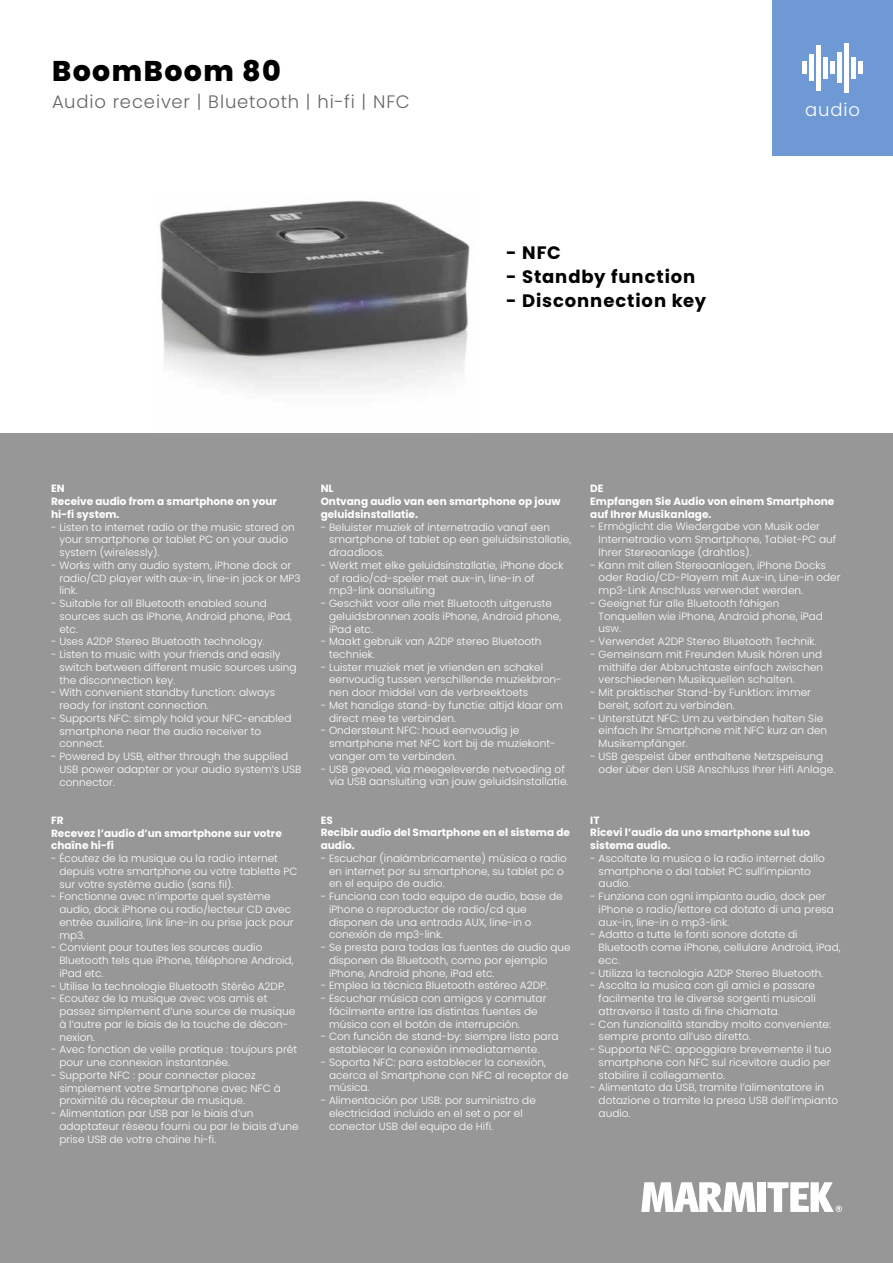
<style>
.page{position:relative;width:893px;height:1263px;background:#fff}
.page>*{position:absolute;margin:0;border:0;box-sizing:border-box;transform-origin:0 0}
.t1{font:800 28.5px "Poppins";letter-spacing:.05em;color:#000}
.t2{font:700 18px "Poppins";letter-spacing:.05em;color:#000}
.t3{font:300 18px "Poppins";letter-spacing:.05em;color:#666}
.t4{font:300 18px "Poppins";letter-spacing:.05em;color:#fff}
.t5{font:300 10.5px/12.8px "Poppins";color:#fff}
.t6{font:700 10.5px/12.8px "Poppins";color:#fff}
</style>
<div class="page">
<img style="left:153px;top:200px;width:324px;height:234px">
<div style="left:0;top:434px;width:893px;height:829px;background:#979797"></div>
<svg style="left:641px;top:1182px;width:115px;height:30px"></svg>
<div style="left:757px;top:1182px;width:9px;height:30px;background:#fff"></div>
<svg style="left:767px;top:1182px;width:75px;height:30px"></svg>
<div style="left:772px;top:0;width:121px;height:156px;background:#6e99d4"></div>
<div style="left:816px;top:45px;width:5px;height:45px;background:#fff"></div>
<div style="left:844px;top:43px;width:5px;height:50px;background:#fff"></div>
<hr style="left:809px;top:55px;width:4px;height:26px;background:#fff">
<div style="left:823px;top:57px;width:5px;height:21px;background:#fff"></div>
<hr style="left:802px;top:62px;width:4px;height:12px;background:#fff">
<div style="left:830px;top:62px;width:5px;height:12px;background:#fff"></div>
<div style="left:837px;top:52px;width:5px;height:31px;background:#fff"></div>
<hr style="left:852px;top:57px;width:4px;height:21px;background:#fff">
<hr style="left:859px;top:62px;width:4px;height:12px;background:#fff">
<h1 class="t1" style="left:52px;top:54px;width:230px">BoomBoom 80</h1>
<h2 class="t3" style="left:52px;top:91px;width:359px">Audio receiver | Bluetooth | hi-fi | NFC</h2>
<h2 class="t2" style="left:506px;top:242px;width:56px">- NFC</h2>
<h2 class="t2" style="left:506px;top:266px;width:191px">- Standby function</h2>
<h2 class="t2" style="left:506px;top:290px;width:202px">- Disconnection key</h2>
<h2 class="t4" style="left:805px;top:99px;width:56px">audio</h2>
<p class="t6" style="left:51px;top:482px;width:227px">EN<br>Receive audio from a smartphone on your hi-fi system.</p>
<p class="t5" style="left:59px;top:521px;width:237px;text-indent:-8px">- Listen to internet radio or the music stored on your smartphone or tablet PC on your audio system (wirelessly).</p>
<p class="t5" style="left:59px;top:559px;width:243px;text-indent:-8px">- Works with any audio system, iPhone dock or radio/CD player with aux-in, line-in jack or MP3 link.</p>
<p class="t5" style="left:59px;top:597px;width:234px;text-indent:-8px">- Suitable for all Bluetooth enabled sound sources such as iPhone, Android phone, iPad, etc.</p>
<p class="t5" style="left:51px;top:635px;width:215px">- Uses A2DP Stereo Bluetooth technology.</p>
<p class="t5" style="left:59px;top:648px;width:239px;text-indent:-8px">- Listen to music with your friends and easily switch between different music sources using the disconnection key.</p>
<p class="t5" style="left:59px;top:686px;width:217px;text-indent:-8px">- With convenient standby function: always ready for instant connection.</p>
<p class="t5" style="left:59px;top:712px;width:234px;text-indent:-8px">- Supports NFC: simply hold your NFC-enabled smartphone near the audio receiver to connect.</p>
<p class="t5" style="left:59px;top:750px;width:243px;text-indent:-8px">- Powered by USB, either through the supplied<br>USB power adapter or your audio system’s USB connector.</p>
<p class="t6" style="left:51px;top:814px;width:232px">FR<br>Recevez l’audio d’un smartphone sur votre chaîne hi-fi</p>
<p class="t5" style="left:59px;top:852px;width:240px;text-indent:-8px">- Écoutez de la musique ou la radio internet depuis votre smartphone ou votre tablette PC sur votre système audio (sans fil).</p>
<p class="t5" style="left:59px;top:890px;width:236px;text-indent:-8px">- Fonctionne avec n’importe quel système audio, dock iPhone ou radio/lecteur CD avec entrée auxiliaire, link line-in ou prise jack pour mp3.</p>
<p class="t5" style="left:59px;top:941px;width:236px;text-indent:-8px">- Convient pour toutes les sources audio<br>Bluetooth tels que iPhone, téléphone Android, iPad etc.</p>
<p class="t5" style="left:51px;top:979px;width:236px">- Utilise la technologie Bluetooth Stéréo A2DP.</p>
<p class="t5" style="left:59px;top:992px;width:238px;text-indent:-8px">- Ecoutez de la musique avec vos amis et passez simplement d’une source de musique à l’autre par le biais de la touche de décon&shy;nexion.</p>
<p class="t5" style="left:59px;top:1043px;width:239px;text-indent:-8px">- Avec fonction de veille pratique : toujours prêt pour une connexion instantanée.</p>
<p class="t5" style="left:59px;top:1069px;width:223px;text-indent:-8px">- Supporte NFC : pour connecter placez simplement votre Smartphone avec NFC à proximité du récepteur de musique.</p>
<p class="t5" style="left:59px;top:1107px;width:241px;text-indent:-8px">- Alimentation par USB par le biais d’un adaptateur réseau fourni ou par le biais d’une prise USB de votre chaîne hi-fi.</p>
<p class="t6" style="left:321px;top:482px;width:241px">NL<br>Ontvang audio van een smartphone op jouw geluidsinstallatie.</p>
<p class="t5" style="left:329px;top:520px;width:244px;text-indent:-8px">- Beluister muziek of internetradio vanaf een smartphone of tablet op een geluidsinstallatie, draadloos.</p>
<p class="t5" style="left:329px;top:559px;width:236px;text-indent:-8px">- Werkt met elke geluidsinstallatie, iPhone dock of radio/cd-speler met aux-in, line-in of mp3-link aansluiting</p>
<p class="t5" style="left:329px;top:597px;width:234px;text-indent:-8px">- Geschikt voor alle met Bluetooth uitgeruste geluidsbronnen zoals iPhone, Android phone, iPad etc.</p>
<p class="t5" style="left:329px;top:635px;width:214px;text-indent:-8px">- Maakt gebruik van A2DP stereo Bluetooth techniek.</p>
<p class="t5" style="left:329px;top:661px;width:234px;text-indent:-8px">- Luister muziek met je vrienden en schakel eenvoudig tussen verschillende muziekbron&shy;nen door middel van de verbreektoets</p>
<p class="t5" style="left:329px;top:699px;width:235px;text-indent:-8px">- Met handige stand-by functie: altijd klaar om direct mee te verbinden.</p>
<p class="t5" style="left:329px;top:724px;width:228px;text-indent:-8px">- Ondersteunt NFC: houd eenvoudig je smartphone met NFC kort bij de muziekont&shy;vanger om te verbinden.</p>
<p class="t5" style="left:329px;top:763px;width:241px;text-indent:-8px">- USB gevoed, via meegeleverde netvoeding of via USB aansluiting van jouw geluidsinstallatie.</p>
<p class="t6" style="left:321px;top:814px;width:251px">ES<br>Recibir audio del Smartphone en el sistema de audio.</p>
<p class="t5" style="left:329px;top:852px;width:239px;text-indent:-8px">- Escuchar (inalámbricamente) música o radio en internet por su smartphone, su tablet pc o en el equipo de audio.</p>
<p class="t5" style="left:329px;top:890px;width:235px;text-indent:-8px">- Funciona con todo equipo de audio, base de iPhone o reproductor de radio/cd que disponen de una entrada AUX, line-in o conexión de mp3-link.</p>
<p class="t5" style="left:329px;top:941px;width:243px;text-indent:-8px">- Se presta para todas las fuentes de audio que disponen de Bluetooth, como por ejemplo iPhone, Android phone, iPad etc.</p>
<p class="t5" style="left:321px;top:979px;width:229px">- Emplea la técnica Bluetooth estéreo A2DP.</p>
<p class="t5" style="left:329px;top:992px;width:219px;text-indent:-8px">- Escuchar música con amigos y conmutar fácilmente entre las distintas fuentes de música con el botón de interrupción.</p>
<p class="t5" style="left:329px;top:1030px;width:231px;text-indent:-8px">- Con función de stand-by: siempre listo para establecer la conexión inmediatamente.</p>
<p class="t5" style="left:329px;top:1056px;width:241px;text-indent:-8px">- Soporta NFC: para establecer la conexión, acerca el Smartphone con NFC al receptor de música.</p>
<p class="t5" style="left:329px;top:1094px;width:208px;text-indent:-8px">- Alimentación por USB: por suministro de electricidad incluido en el set o por el conector USB del equipo de Hifi.</p>
<p class="t6" style="left:590px;top:482px;width:245px">DE<br>Empfangen Sie Audio von einem Smartphone auf Ihrer Musikanlage.</p>
<p class="t5" style="left:599px;top:520px;width:239px;text-indent:-8px">- Ermöglicht die Wiedergabe von Musik oder<br>Internetradio vom Smartphone, Tablet-PC auf<br>Ihrer Stereoanlage (drahtlos).</p>
<p class="t5" style="left:599px;top:559px;width:243px;text-indent:-8px">- Kann mit allen Stereoanlagen, iPhone Docks oder Radio/CD-Playern mit Aux-in, Line-in oder mp3-Link Anschluss verwendet werden.</p>
<p class="t5" style="left:599px;top:597px;width:226px;text-indent:-8px">- Geeignet für alle Bluetooth fähigen<br>Tonquellen wie iPhone, Android phone, iPad usw.</p>
<p class="t5" style="left:590px;top:635px;width:228px">- Verwendet A2DP Stereo Bluetooth Technik.</p>
<p class="t5" style="left:599px;top:648px;width:226px;text-align:justify;text-indent:-8px">- Gemeinsam mit Freunden Musik hören und mithilfe der Abbruchtaste einfach zwischen verschiedenen Musikquellen schalten.</p>
<p class="t5" style="left:599px;top:686px;width:214px;text-indent:-8px">- Mit praktischer Stand-by Funktion: immer bereit, sofort zu verbinden.</p>
<p class="t5" style="left:599px;top:712px;width:230px;text-indent:-8px">- Unterstützt NFC: Um zu verbinden halten Sie einfach Ihr Smartphone mit NFC kurz an den<br>Musikempfänger.</p>
<p class="t5" style="left:599px;top:750px;width:238px;text-indent:-8px">- USB gespeist über enthaltene Netzspeisung oder über den USB Anschluss Ihrer Hifi Anlage.</p>
<p class="t6" style="left:590px;top:813px;width:221px">IT<br>Ricevi l’audio da uno smartphone sul tuo sistema audio.</p>
<p class="t5" style="left:599px;top:852px;width:228px;text-indent:-8px">- Ascoltate la musica o la radio internet dallo smartphone o dal tablet PC sull’impianto audio.</p>
<p class="t5" style="left:599px;top:890px;width:237px;text-indent:-8px">- Funziona con ogni impianto audio, dock per iPhone o radio/lettore cd dotato di una presa aux-in, line-in o mp3-link.</p>
<p class="t5" style="left:599px;top:928px;width:243px;text-indent:-8px">- Adatto a tutte le fonti sonore dotate di<br>Bluetooth come iPhone, cellulare Android, iPad, ecc.</p>
<p class="t5" style="left:590px;top:966px;width:235px">- Utilizza la tecnologia A2DP Stereo Bluetooth.</p>
<p class="t5" style="left:599px;top:979px;width:219px;text-align:justify;text-indent:-8px">- Ascolta la musica con gli amici e passare facilmente tra le diverse sorgenti musicali attraverso il tasto di fine chiamata.</p>
<p class="t5" style="left:599px;top:1017px;width:234px;text-indent:-8px">- Con funzionalità standby molto conveniente: sempre pronto all’uso diretto.</p>
<p class="t5" style="left:599px;top:1043px;width:234px;text-align:justify;text-indent:-8px">- Supporta NFC: appoggiare brevemente il tuo smartphone con NFC sul ricevitore audio per stabilire il collegamento.</p>
<p class="t5" style="left:599px;top:1081px;width:241px;text-indent:-8px">- Alimentato da USB, tramite l’alimentatore in dotazione o tramite la presa USB dell’impianto audio.</p>
</div>
